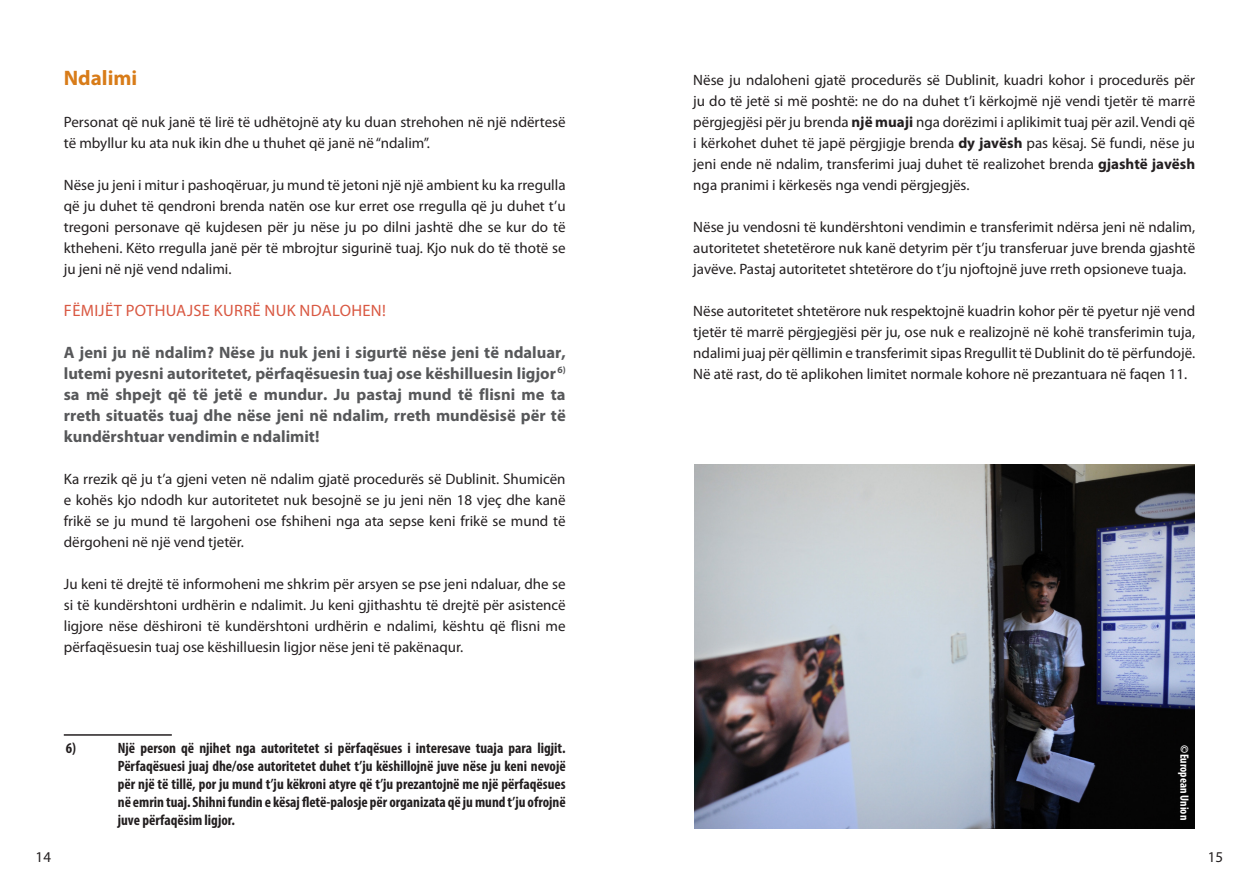
<style>
.page{position:relative;width:1259px;height:893px;background:#fff}
.page>*{position:absolute;margin:0;border:0;box-sizing:border-box;transform-origin:0 0}
.Default_question{font:700 21px "Myriad Pro";color:#d87c19}
.Default_bold{font:700 16.5px/21px "Myriad Pro";color:#57585a;text-align:justify}
.Default_bold-2{font:16.5px "Myriad Pro";letter-spacing:.02em;color:#d95842}
.Default{font:15px/21px "Myriad Pro";color:#231f20;text-align:justify}
.Footnote_Text{font:700 condensed 15px/18px "Myriad Pro";color:#231f20;text-align:justify}
.Footnote_Text-2{font:700 condensed 12px "Myriad Pro";color:#fff}
.s1{font-weight:700}
</style>
<div class="page">
<hr style="left:64px;top:734px;width:108px;height:2px;background:#231f20">
<img style="left:694px;top:464px;width:500px;height:364px">
<p class="Default_question" style="left:64px;top:66px;width:75px">Ndalimi</p>
<p class="Default" style="left:64px;top:111px;width:503px">Personat që nuk janë të lirë të udhëtojnë aty ku duan strehohen në një ndërtesë të mbyllur ku ata nuk ikin dhe u thuhet që janë në “ndalim”.</p>
<p class="Default" style="left:64px;top:174px;width:503px">Nëse ju jeni i mitur i pashoqëruar, ju mund të jetoni një një ambient ku ka rregulla që ju duhet të qendroni brenda natën ose kur erret ose rregulla që ju duhet t’u tregoni personave që kujdesen për ju nëse ju po dilni jashtë dhe se kur do të ktheheni. Këto rregulla janë për të mbrojtur sigurinë tuaj. Kjo nuk do të thotë se ju jeni në një vend ndalimi.</p>
<p class="Default_bold-2" style="left:64px;top:300px;width:323px">FËMIJËT POTHUAJSE KURRË NUK NDALOHEN!</p>
<p class="Default_bold" style="left:64px;top:342px;width:503px">A jeni ju në ndalim? Nëse ju nuk jeni i sigurtë nëse jeni të ndaluar, lutemi pyesni autoritetet, përfaqësuesin tuaj ose këshilluesin ligjor<sup>6) </sup>sa më shpejt që të jetë e mundur. Ju pastaj mund të flisni me ta rreth situatës tuaj dhe nëse jeni në ndalim, rreth mundësisë për të kundërshtuar vendimin e ndalimit!</p>
<p class="Default" style="left:64px;top:468px;width:503px">Ka rrezik që ju t’a gjeni veten në ndalim gjatë procedurës së Dublinit. Shumicën e kohës kjo ndodh kur autoritetet nuk besojnë se ju jeni nën 18 vjeç dhe kanë frikë se ju mund të largoheni ose fshiheni nga ata sepse keni frikë se mund të dërgoheni në një vend tjetër.</p>
<p class="Default" style="left:64px;top:573px;width:503px">Ju keni të drejtë të informoheni me shkrim për arsyen se pse jeni ndaluar, dhe se si të kundërshtoni urdhërin e ndalimit. Ju keni gjithashtu të drejtë për asistencë ligjore nëse dëshironi të kundërshtoni urdhërin e ndalimi, kështu që flisni me përfaqësuesin tuaj ose këshilluesin ligjor nëse jeni të pakënaqur.</p>
<p class="Footnote_Text" style="left:66px;top:739px;width:12px">6)</p>
<p class="Footnote_Text" style="left:118px;top:739px;width:449px">Një person që njihet nga autoritetet si përfaqësues i interesave tuaja para ligjit.<br>Përfaqësuesi juaj dhe/ose autoritetet duhet t’ju këshillojnë juve nëse ju keni nevojë për një të tillë, por ju mund t’ju këkroni atyre që t’ju prezantojnë me një përfaqësues në emrin tuaj. Shihni fundin e kësaj fletë-palosje për organizata që ju mund t’ju ofrojnë juve përfaqësim ligjor.</p>
<p class="Default" style="left:693px;top:69px;width:503px">Nëse ju ndaloheni gjatë procedurës së Dublinit, kuadri kohor i procedurës për ju do të jetë si më poshtë: ne do na duhet t’i kërkojmë një vendi tjetër të marrë përgjegjësi për ju brenda <span class="s1">një muaji</span> nga dorëzimi i aplikimit tuaj për azil. Vendi që i kërkohet duhet të japë përgjigje brenda <span class="s1">dy javësh</span> pas kësaj. Së fundi, nëse ju jeni ende në ndalim, transferimi juaj duhet të realizohet brenda <span class="s1">gjashtë javësh </span>nga pranimi i kërkesës nga vendi përgjegjës.</p>
<p class="Default" style="left:693px;top:216px;width:503px">Nëse ju vendosni të kundërshtoni vendimin e transferimit ndërsa jeni në ndalim, autoritetet shetetërore nuk kanë detyrim për t’ju transferuar juve brenda gjashtë javëve. Pastaj autoritetet shtetërore do t’ju njoftojnë juve rreth opsioneve tuaja.</p>
<p class="Default" style="left:693px;top:300px;width:503px">Nëse autoritetet shtetërore nuk respektojnë kuadrin kohor për të pyetur një vend tjetër të marrë përgjegjësi për ju, ose nuk e realizojnë në kohë transferimin tuja, ndalimi juaj për qëllimin e transferimit sipas Rregullit të Dublinit do të përfundojë.<br>Në atë rast, do të aplikohen limitet normale kohore në prezantuara në faqen 11.</p>
<p class="Footnote_Text-2" style="left:1192px;top:745px;width:76px;rotate:90deg">©European Union</p>
<p class="Default" style="left:36px;top:846px;width:17px">14</p>
<p class="Default" style="left:1208px;top:846px;width:17px">15</p>
</div>
